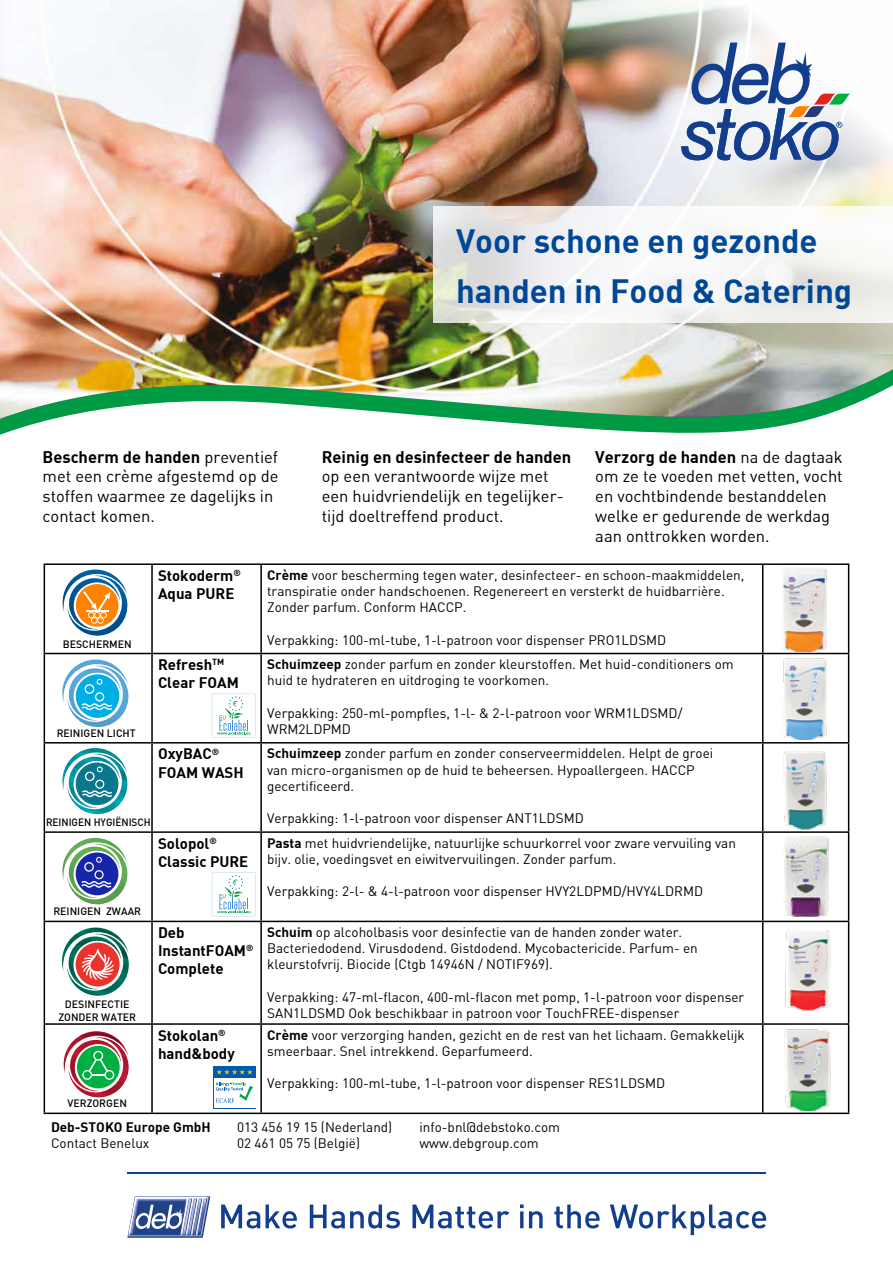
<style>
.page{position:relative;width:893px;height:1263px;background:#fff}
.page>*{position:absolute;margin:0;border:0;box-sizing:border-box;transform-origin:0 0}
.t1{font:700 33px/49.5px "DI Nbek";color:#004896}
.t2{font:16.5px/19.8px "DIN Bek";color:#000}
.t3{font:700 16.5px "DI Nbek";color:#000}
.t4{font:700 15px/18px "DI Nbek";color:#000}
.t5{font:13.5px/16.2px "DIN Bek";color:#000}
.t6{font:700 13.5px "DI Nbek";color:#000}
.t7{font:500 10.5px/12.6px "DI Nbek";color:#000;text-align:center}
.t8{font:500 10.5px "DI Nbek";color:#000;scale:.95 1}
.s1{font-family:"DIN Bek";font-weight:400}
.s2{font-family:"DI Nbek";font-weight:700}
</style>
<div class="page">
<img style="left:0;top:0;width:893px;height:430px">
<svg style="left:681px;top:43px;width:169px;height:117px"></svg>
<svg style="left:433px;top:206px;width:460px;height:117px;fill:#f4f4f4"></svg>
<hr style="left:44px;top:563px;width:108px;height:2px;background:#000">
<hr style="left:44px;top:565px;width:1px;height:88px;background:#000">
<hr style="left:152px;top:563px;width:109px;height:2px;background:#000">
<hr style="left:151px;top:565px;width:2px;height:88px;background:#000">
<hr style="left:261px;top:563px;width:502px;height:2px;background:#000">
<hr style="left:260px;top:565px;width:2px;height:88px;background:#000">
<hr style="left:763px;top:563px;width:86px;height:2px;background:#000">
<hr style="left:762px;top:565px;width:1px;height:88px;background:#000">
<hr style="left:848px;top:565px;width:1px;height:88px;background:#000">
<hr style="left:44px;top:653px;width:108px;height:1px;background:#000">
<hr style="left:44px;top:654px;width:1px;height:88px;background:#000">
<hr style="left:152px;top:653px;width:109px;height:1px;background:#000">
<hr style="left:151px;top:654px;width:2px;height:88px;background:#000">
<hr style="left:261px;top:653px;width:502px;height:1px;background:#000">
<hr style="left:260px;top:654px;width:2px;height:88px;background:#000">
<hr style="left:763px;top:653px;width:86px;height:1px;background:#000">
<hr style="left:762px;top:654px;width:1px;height:88px;background:#000">
<hr style="left:848px;top:654px;width:1px;height:88px;background:#000">
<hr style="left:44px;top:742px;width:108px;height:1px;background:#000">
<hr style="left:44px;top:743px;width:1px;height:88px;background:#000">
<hr style="left:152px;top:742px;width:109px;height:1px;background:#000">
<hr style="left:151px;top:743px;width:2px;height:88px;background:#000">
<hr style="left:261px;top:742px;width:502px;height:1px;background:#000">
<hr style="left:260px;top:743px;width:2px;height:88px;background:#000">
<hr style="left:763px;top:742px;width:86px;height:1px;background:#000">
<hr style="left:762px;top:743px;width:1px;height:88px;background:#000">
<hr style="left:848px;top:743px;width:1px;height:88px;background:#000">
<hr style="left:44px;top:831px;width:108px;height:2px;background:#000">
<hr style="left:44px;top:833px;width:1px;height:88px;background:#000">
<hr style="left:152px;top:831px;width:109px;height:2px;background:#000">
<hr style="left:151px;top:833px;width:2px;height:88px;background:#000">
<hr style="left:261px;top:831px;width:502px;height:2px;background:#000">
<hr style="left:260px;top:833px;width:2px;height:88px;background:#000">
<hr style="left:763px;top:831px;width:86px;height:2px;background:#000">
<hr style="left:762px;top:833px;width:1px;height:88px;background:#000">
<hr style="left:848px;top:833px;width:1px;height:88px;background:#000">
<hr style="left:44px;top:921px;width:108px;height:1px;background:#000">
<hr style="left:44px;top:922px;width:1px;height:101px;background:#000">
<hr style="left:152px;top:921px;width:109px;height:1px;background:#000">
<hr style="left:151px;top:922px;width:2px;height:101px;background:#000">
<hr style="left:261px;top:921px;width:502px;height:1px;background:#000">
<hr style="left:260px;top:922px;width:2px;height:101px;background:#000">
<hr style="left:763px;top:921px;width:86px;height:1px;background:#000">
<hr style="left:762px;top:922px;width:1px;height:101px;background:#000">
<hr style="left:848px;top:922px;width:1px;height:101px;background:#000">
<hr style="left:44px;top:1023px;width:108px;height:2px;background:#000">
<hr style="left:44px;top:1025px;width:1px;height:87px;background:#000">
<hr style="left:152px;top:1023px;width:109px;height:2px;background:#000">
<hr style="left:151px;top:1025px;width:2px;height:87px;background:#000">
<hr style="left:261px;top:1023px;width:502px;height:2px;background:#000">
<hr style="left:260px;top:1025px;width:2px;height:87px;background:#000">
<hr style="left:763px;top:1023px;width:86px;height:2px;background:#000">
<hr style="left:762px;top:1025px;width:1px;height:87px;background:#000">
<hr style="left:848px;top:1025px;width:1px;height:87px;background:#000">
<hr style="left:44px;top:1112px;width:108px;height:2px;background:#000">
<hr style="left:152px;top:1112px;width:109px;height:2px;background:#000">
<hr style="left:261px;top:1112px;width:502px;height:2px;background:#000">
<hr style="left:763px;top:1112px;width:86px;height:2px;background:#000">
<img style="left:81px;top:601px;width:47px;height:35px">
<img style="left:68px;top:612px;width:52px;height:19px">
<img style="left:62px;top:569px;width:65px;height:43px">
<img style="left:81px;top:691px;width:48px;height:37px">
<img style="left:68px;top:703px;width:53px;height:19px">
<img style="left:62px;top:659px;width:66px;height:44px">
<img style="left:80px;top:870px;width:48px;height:35px">
<img style="left:67px;top:880px;width:53px;height:19px">
<img style="left:62px;top:838px;width:65px;height:42px">
<img style="left:80px;top:779px;width:48px;height:36px">
<img style="left:67px;top:790px;width:53px;height:19px">
<img style="left:62px;top:748px;width:65px;height:42px">
<img style="left:81px;top:952px;width:48px;height:44px">
<img style="left:67px;top:971px;width:54px;height:20px">
<img style="left:62px;top:927px;width:66px;height:44px">
<img style="left:83px;top:1055px;width:46px;height:43px">
<img style="left:69px;top:1074px;width:52px;height:19px">
<img style="left:63px;top:1031px;width:65px;height:43px">
<img style="left:781px;top:567px;width:46px;height:84px">
<img style="left:782px;top:658px;width:45px;height:82px">
<img style="left:783px;top:837px;width:45px;height:79px">
<img style="left:780px;top:751px;width:50px;height:81px">
<img style="left:785px;top:930px;width:46px;height:81px">
<img style="left:781px;top:1024px;width:52px;height:87px">
<svg style="left:127px;top:1196px;width:83px;height:42px"></svg>
<svg style="left:221px;top:1204px;width:39px;height:24px"></svg>
<svg style="left:266px;top:1204px;width:31px;height:24px"></svg>
<svg style="left:310px;top:1204px;width:90px;height:24px"></svg>
<svg style="left:412px;top:1204px;width:97px;height:24px"></svg>
<svg style="left:520px;top:1204px;width:23px;height:24px"></svg>
<svg style="left:554px;top:1204px;width:46px;height:24px"></svg>
<svg style="left:610px;top:1204px;width:156px;height:31px"></svg>
<hr style="left:127px;top:1172px;width:639px;height:2px;background:#133d8d">
<svg style="left:212px;top:694px;width:44px;height:44px"></svg>
<svg style="left:212px;top:872px;width:44px;height:44px"></svg>
<div style="left:213px;top:1066px;width:43px;height:42px;background:#005baa"></div>
<div style="left:214px;top:1078px;width:41px;height:30px;background:#fff"></div>
<svg style="left:217px;top:1069px;width:36px;height:5px"></svg>
<svg style="left:216px;top:1082px;width:37px;height:21px"></svg>
<h1 class="t1" style="left:456px;top:215px;width:398px">Voor schone en gezonde handen in Food &amp; Catering</h1>
<p class="t3" style="left:43px;top:446px;width:237px">Bescherm de handen <span class="s1">preventief</span></p>
<p class="t2" style="left:43px;top:466px;width:237px">met een crème afgestemd op de stoffen waarmee ze dagelijks in contact komen.</p>
<p class="t3" style="left:322px;top:446px;width:251px">Reinig en desinfecteer de handen</p>
<p class="t2" style="left:322px;top:466px;width:243px">op een verantwoorde wijze met een huidvriendelijk en tegelijker&shy;tijd doeltreffend product.</p>
<p class="t3" style="left:595px;top:446px;width:249px">Verzorg de handen <span class="s1">na de dagtaak</span></p>
<p class="t2" style="left:595px;top:466px;width:249px">om ze te voeden met vetten, vocht en vochtbindende bestanddelen welke er gedurende de werkdag aan onttrokken worden.</p>
<p class="t4" style="left:158px;top:566px;width:84px">Stokoderm<sup>®<br></sup>Aqua PURE</p>
<p class="t5" style="left:267px;top:567px;width:479px"><span class="s2">Crème</span> voor bescherming tegen water, desinfecteer- en schoon-maakmiddelen, transpiratie onder handschoenen. Regenereert en versterkt de huidbarrière.<br>Zonder parfum. Conform HACCP.</p>
<p class="t5" style="left:267px;top:631px;width:401px">Verpakking: 100-ml-tube, 1-l-patroon voor dispenser PRO1LDSMD</p>
<p class="t4" style="left:158px;top:655px;width:82px">Refresh<sup>TM<br></sup>Clear FOAM</p>
<p class="t5" style="left:267px;top:656px;width:468px"><span class="s2">Schuimzeep</span> zonder parfum en zonder kleurstoffen. Met huid-conditioners om huid te hydrateren en uitdroging te voorkomen.</p>
<p class="t5" style="left:267px;top:704px;width:417px">Verpakking: 250-ml-pompfles, 1-l- &amp; 2-l-patroon voor WRM1LDSMD/<br>WRM2LDPMD</p>
<p class="t4" style="left:158px;top:744px;width:87px">OxyBAC<sup>®<br></sup>FOAM WASH</p>
<p class="t5" style="left:267px;top:745px;width:448px"><span class="s2">Schuimzeep</span> zonder parfum en zonder conserveermiddelen. Helpt de groei van micro-organismen op de huid te beheersen. Hypoallergeen. HACCP gecertificeerd.</p>
<p class="t5" style="left:267px;top:810px;width:318px">Verpakking: 1-l-patroon voor dispenser ANT1LDSMD</p>
<p class="t4" style="left:158px;top:834px;width:92px">Solopol<sup>®<br></sup>Classic PURE</p>
<p class="t5" style="left:267px;top:834px;width:470px"><span class="s2">Pasta</span> met huidvriendelijke, natuurlijke schuurkorrel voor zware vervuiling van bijv. olie, voedingsvet en eiwitvervuilingen. Zonder parfum.</p>
<p class="t5" style="left:267px;top:883px;width:437px">Verpakking: 2-l- &amp; 4-l-patroon voor dispenser HVY2LDPMD/HVY4LDRMD</p>
<p class="t4" style="left:158px;top:923px;width:97px">Deb<br>InstantFOAM<sup>®<br></sup>Complete</p>
<p class="t5" style="left:267px;top:924px;width:432px"><span class="s2">Schuim</span> op alcoholbasis voor desinfectie van de handen zonder water.<br>Bacteriedodend. Virusdodend. Gistdodend. Mycobactericide. Parfum- en kleurstofvrij. Biocide (Ctgb 14946N / NOTIF969).</p>
<p class="t5" style="left:267px;top:988px;width:478px">Verpakking: 47-ml-flacon, 400-ml-flacon met pomp, 1-l-patroon voor dispenser<br>SAN1LDSMD Ook beschikbaar in patroon voor TouchFREE-dispenser</p>
<p class="t4" style="left:158px;top:1026px;width:78px">Stokolan<sup>® </sup>hand&amp;body</p>
<p class="t5" style="left:267px;top:1026px;width:479px"><span class="s2">Crème</span> voor verzorging handen, gezicht en de rest van het lichaam. Gemakkelijk smeerbaar. Snel intrekkend. Geparfumeerd.</p>
<p class="t5" style="left:267px;top:1075px;width:399px">Verpakking: 100-ml-tube, 1-l-patroon voor dispenser RES1LDSMD</p>
<p class="t6" style="left:51px;top:1118px;width:161px">Deb-STOKO Europe GmbH</p>
<p class="t5" style="left:51px;top:1135px;width:100px">Contact Benelux</p>
<p class="t7" style="left:63px;top:637px;width:70px">BESCHERMEN</p>
<p class="t7" style="left:57px;top:726px;width:81px">REINIGEN LICHT</p>
<p class="t8" style="left:46px;top:816px;width:112px">REINIGEN HYGIËNISCH</p>
<p class="t7" style="left:53px;top:905px;width:89px">REINIGEN ZWAAR</p>
<p class="t7" style="left:58px;top:998px;width:79px">DESINFECTIE<br>ZONDER WATER</p>
<p class="t7" style="left:68px;top:1097px;width:61px">VERZORGEN</p>
<p class="t5" style="left:237px;top:1119px;width:157px">013 456 19 15 (Nederland)<br>02 461 05 75 (België)</p>
<p class="t5" style="left:419px;top:1119px;width:142px">info-bnl@debstoko.com www.debgroup.com</p>
</div>
